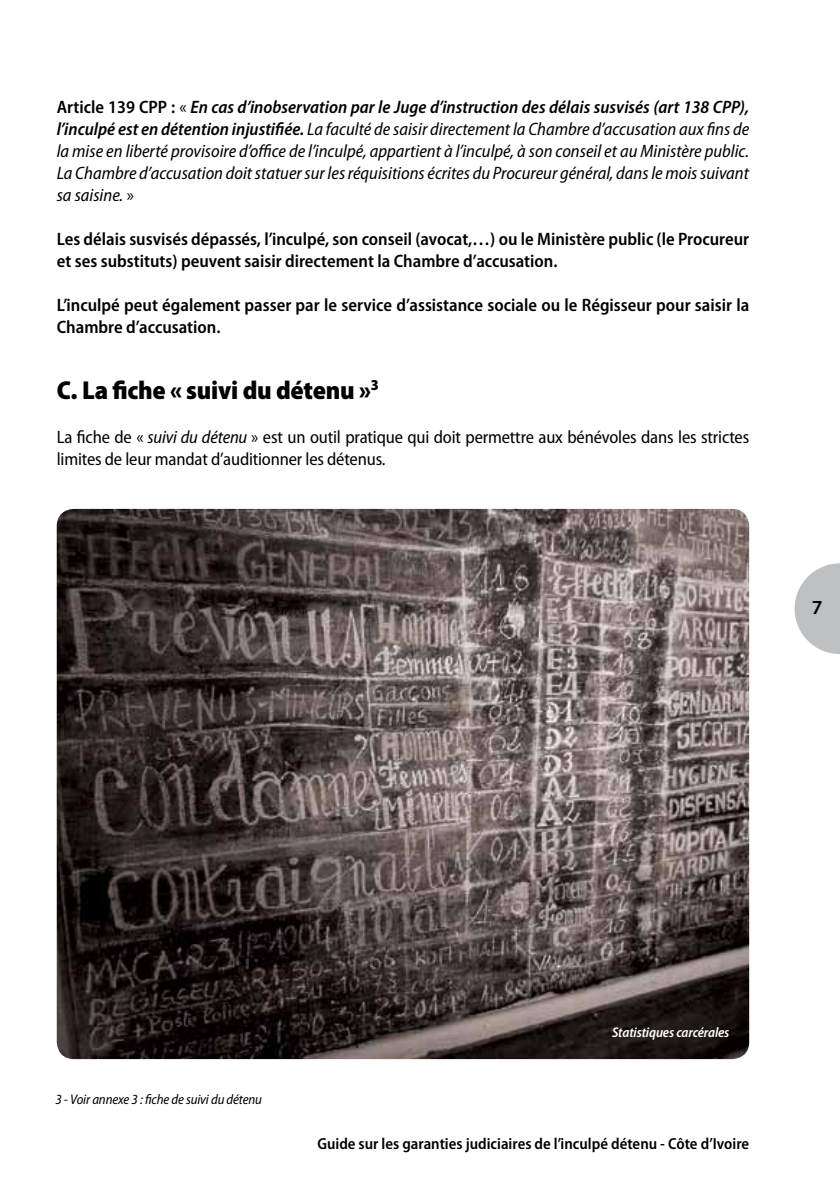
<style>
.page{position:relative;width:840px;height:1191px;background:#fff}
.page>*{position:absolute;margin:0;border:0;box-sizing:border-box;transform-origin:0 0}
.t1{font:900 semi-condensed 26px "Myriad Pro";letter-spacing:-.01em;color:#000}
.t2{font:600 20px "Myriad Pro";color:#000}
.t3{font:italic semi-condensed 18px/22px "Myriad Pro";color:#000;text-align:justify}
.t4{font:600 semi-condensed 18px/22px "Myriad Pro";color:#000}
.t5{font:semi-condensed 18px/22px "Myriad Pro";letter-spacing:-.01em;color:#000}
.t6{font:600 semi-condensed 16px "Myriad Pro";color:#000}
.t7{font:italic semi-condensed 14px "Myriad Pro";letter-spacing:-.01em;color:#000}
.t8{font:italic 600 semi-condensed 14px "Myriad Pro";letter-spacing:-.01em;color:#fff}
.s1{font-weight:600;font-style:normal}
.s2{font-style:normal}
.s3{font-weight:600}
.s4{font-style:italic}
</style>
<div class="page">
<svg style="left:794px;top:563px;width:45px;height:91px"></svg>
<img style="left:57px;top:509px;width:691px;height:550px">
<p class="t3" style="left:57px;top:96px;width:693px"><span class="s1">Article 139 CPP :</span> <span class="s2">«</span> <span class="s3">En cas d’inobservation par le Juge d’instruction des délais susvisés (art 138 CPP), l’inculpé est en détention injustifiée.</span> La faculté de saisir directement la Chambre d’accusation aux fins de la mise en liberté provisoire d’office de l’inculpé, appartient à l’inculpé, à son conseil et au Ministère public.<br>La Chambre d’accusation doit statuer sur les réquisitions écrites du Procureur général, dans le mois suivant sa saisine. <span class="s2">»</span></p>
<p class="t4" style="left:57px;top:228px;width:693px">Les délais susvisés dépassés, l’inculpé, son conseil (avocat,…) ou le Ministère public (le Procureur et ses substituts) peuvent saisir directement la Chambre d’accusation.</p>
<p class="t4" style="left:57px;top:294px;width:693px">L’inculpé peut également passer par le service d’assistance sociale ou le Régisseur pour saisir la<br>Chambre d’accusation.</p>
<h1 class="t1" style="left:57px;top:375px;width:323px">C. La fiche « suivi du détenu »<sup>3</sup></h1>
<p class="t5" style="left:57px;top:426px;width:693px">La fiche de « <span class="s4">suivi du détenu</span> » est un outil pratique qui doit permettre aux bénévoles dans les strictes limites de leur mandat d’auditionner les détenus.</p>
<p class="t2" style="left:811px;top:596px;width:12px">7</p>
<p class="t7" style="left:55px;top:1091px;width:208px">3 - Voir annexe 3 : fiche de suivi du détenu</p>
<p class="t8" style="left:611px;top:1025px;width:119px">Statistiques carcérales</p>
<p class="t6" style="left:317px;top:1134px;width:433px">Guide sur les garanties judiciaires de l’inculpé détenu - Côte d’Ivoire</p>
</div>
